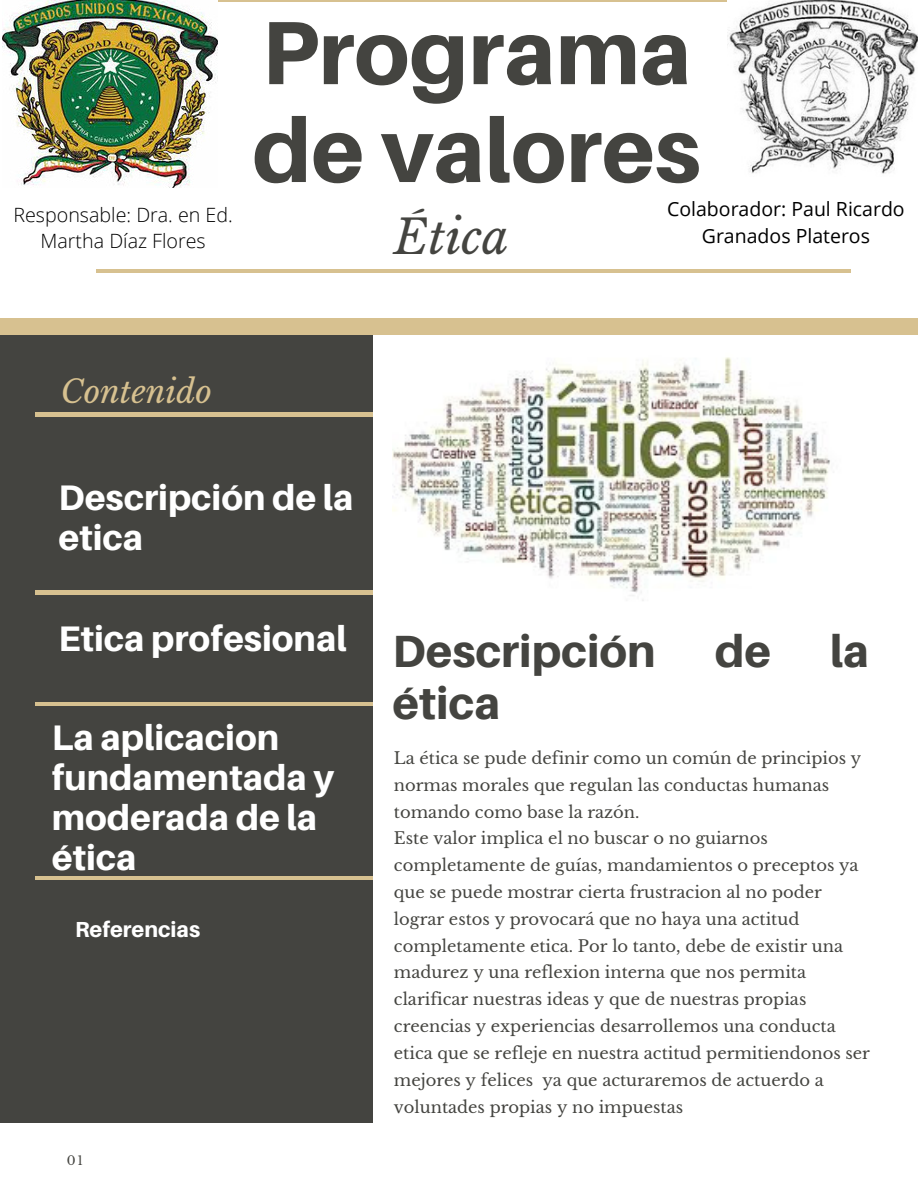
<style>
.page{position:relative;width:918px;height:1188px;background:#fff}
.page>*{position:absolute;margin:0;border:0;box-sizing:border-box;transform-origin:0 0}
.t1{font:800 89.85px/97.8px "Aileron";color:#444440}
.t2{font:italic 46.8px "Libre Baskerville";color:#444440}
.t3{font:800 45.15px "Aileron";color:#444440}
.t4{font:800 35.55px/40.2px "Aileron";color:#fff}
.t5{font:italic 31.5px "Libre Baskerville";color:#d7c190}
.t6{font:800 21.75px "Aileron";color:#fff}
.t7{font:300 19.65px/26.7px "Open Sans";color:#000;text-align:center}
.t8{font:19.5px/27px "Open Sans";color:#000;text-align:center}
.t9{font:16.35px/26.8px "Libre Baskerville";color:#444440}
.t10{font:12.45px "Libre Baskerville";color:#444440}
</style>
<div class="page">
<div style="left:0;top:320px;width:373px;height:802px;background:#444440"></div>
<hr style="left:35px;top:591px;width:338px;height:3px;background:#d7c190">
<hr style="left:35px;top:702px;width:338px;height:4px;background:#d7c190">
<hr style="left:35px;top:877px;width:338px;height:3px;background:#d7c190">
<hr style="left:35px;top:413px;width:338px;height:3px;background:#d7c190">
<hr style="left:96px;top:269px;width:755px;height:3px;background:#d7c190">
<hr style="left:110px;top:0;width:754px;height:2px;background:#d7c190">
<div style="left:0;top:318px;width:918px;height:16px;background:#d7c190"></div>
<img style="left:392px;top:357px;width:438px;height:244px">
<img style="left:2px;top:0;width:215px;height:187px">
<img style="left:728px;top:0;width:190px;height:174px">
<h1 class="t1" style="left:252px;top:2px;width:450px">Programa de valores</h1>
<p class="t7" style="left:13px;top:201px;width:221px">Responsable: Dra. en Ed.<br>Martha Díaz Flores</p>
<p class="t8" style="left:667px;top:195px;width:239px">Colaborador: Paul Ricardo<br>Granados Plateros</p>
<h2 class="t2" style="left:394px;top:208px;width:117px">Ética</h2>
<h3 class="t5" style="left:61px;top:373px;width:153px">Contenido</h3>
<h3 class="t4" style="left:59px;top:476px;width:297px">Descripción de la etica</h3>
<h3 class="t4" style="left:59px;top:618px;width:290px">Etica profesional</h3>
<h3 class="t4" style="left:52px;top:716px;width:284px">La aplicacion fundamentada y moderada de la ética</h3>
<h3 class="t6" style="left:75px;top:916px;width:127px">Referencias</h3>
<p class="t10" style="left:67px;top:1153px;width:18px">01</p>
<h3 class="t3" style="left:392px;top:623px;width:265px">Descripción</h3>
<h3 class="t3" style="left:715px;top:623px;width:58px">de</h3>
<h3 class="t3" style="left:830px;top:623px;width:41px">la</h3>
<h3 class="t3" style="left:392px;top:676px;width:109px">ética</h3>
<p class="t9" style="left:394px;top:745px;width:478px">La ética se pude definir como un común de principios y normas morales que regulan las conductas humanas tomando como base la razón.<br>Este valor implica el no buscar o no guiarnos completamente de guías, mandamientos o preceptos ya que se puede mostrar cierta frustracion al no poder lograr estos y provocará que no haya una actitud completamente etica. Por lo tanto, debe de existir una madurez y una reflexion interna que nos permita clarificar nuestras ideas y que de nuestras propias creencias y experiencias desarrollemos una conducta etica que se refleje en nuestra actitud permitiendonos ser mejores y felices ya que acturaremos de actuerdo a voluntades propias y no impuestas</p>
</div>
